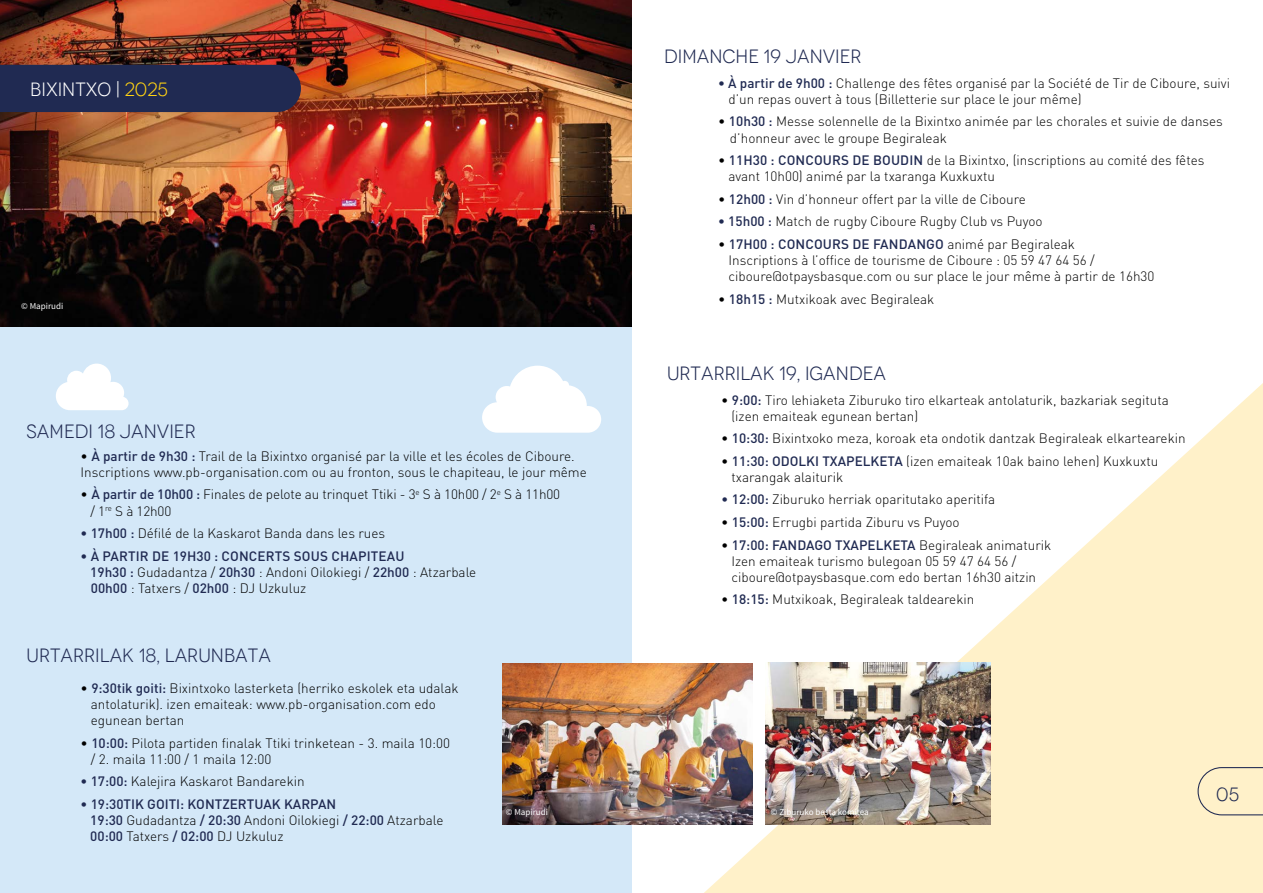
<style>
.page{position:relative;width:1263px;height:893px;background:#fff}
.page>*{position:absolute;margin:0;border:0;box-sizing:border-box;transform-origin:0 0}
.t1{font:19.2px "Novecento";color:#202a52}
.t2{font:19.2px "Novecento";color:#fff}
.t3{font:300 13.5px/16.2px "DINOT";color:#000}
.t4{font:500 13.5px/16.2px "DINOT";color:#202a52}
.t5{font:9px "Source Sans Pro";color:#fff}
.s1{color:#ffd213}
.s2{font-weight:500;color:#202a52}
.s3{font-weight:300;color:#000}
.s4{color:#202a52}
</style>
<div class="page">
<div style="left:0;top:0;width:631px;height:893px;background:#d4e8f8"></div>
<img style="left:0;top:0;width:631px;height:326px">
<svg style="left:482px;top:366px;width:119px;height:67px"></svg>
<svg style="left:56px;top:364px;width:73px;height:46px"></svg>
<img style="left:502px;top:663px;width:129px;height:162px">
<svg style="left:704px;top:383px;width:559px;height:510px;fill:#fff1c9"></svg>
<img style="left:765px;top:663px;width:226px;height:161px">
<svg style="left:1197px;top:767px;width:66px;height:48px"></svg>
<div style="left:0;top:65px;width:301px;height:47px;background:#202a52"></div>
<img style="left:631px;top:663px;width:121px;height:162px">
<h1 class="t2" style="left:30px;top:78px;width:139px">BIXINTXO | <span class="s1">2025</span></h1>
<p class="t5" style="left:21px;top:300px;width:44px">© Mapirudi</p>
<h1 class="t1" style="left:27px;top:420px;width:171px">SAMEDI 18 JANVIER</h1>
<p class="t3" style="left:81px;top:447px;width:508px">• <span class="s2">À partir de 9h30 :</span> Trail de la Bixintxo organisé par la ville et les écoles de Ciboure.<br>Inscriptions www.pb-organisation.com ou au fronton, sous le chapiteau, le jour même</p>
<p class="t3" style="left:90px;top:486px;width:471px;text-indent:-10px">• <span class="s2">À partir de 10h00 :</span> Finales de pelote au trinquet Ttiki - 3<sup>e</sup> S à 10h00 / 2<sup>e</sup> S à 11h00 / 1<sup>re</sup> S à 12h00</p>
<p class="t3" style="left:81px;top:525px;width:306px"><span class="s2">• 17h00 :</span> Défilé de la Kaskarot Banda dans les rues</p>
<p class="t4" style="left:90px;top:547px;width:387px;text-indent:-10px">• À PARTIR DE 19H30 : CONCERTS SOUS CHAPITEAU<br>19h30 : <span class="s3">Gudadantza /</span> 20h30 <span class="s3">: Andoni Oilokiegi /</span> 22h00 <span class="s3">: Atzarbale<br></span>00h00 <span class="s3">: Tatxers /</span> 02h00 <span class="s3">: DJ Uzkuluz</span></p>
<h1 class="t1" style="left:664px;top:45px;width:199px">DIMANCHE 19 JANVIER</h1>
<p class="t3" style="left:728px;top:74px;width:503px;text-indent:-10px"><span class="s2">• À partir de 9h00 :</span> Challenge des fêtes organisé par la Société de Tir de Ciboure, suivi d’un repas ouvert à tous (Billetterie sur place le jour même)</p>
<p class="t3" style="left:730px;top:113px;width:494px;text-indent:-12px">• <span class="s2">10h30 :</span> Messe solennelle de la Bixintxo animée par les chorales et suivie de danses d’honneur avec le groupe Begiraleak</p>
<p class="t3" style="left:728px;top:152px;width:477px;text-indent:-10px">• <span class="s2">11H30 : CONCOURS DE BOUDIN</span> de la Bixintxo, (inscriptions au comité des fêtes avant 10h00) animé par la txaranga Kuxkuxtu</p>
<p class="t3" style="left:718px;top:190px;width:309px">• <span class="s2">12h00 :</span> Vin d’honneur offert par la ville de Ciboure</p>
<p class="t3" style="left:718px;top:213px;width:326px"><span class="s2">• 15h00 :</span> Match de rugby Ciboure Rugby Club vs Puyoo</p>
<p class="t3" style="left:728px;top:235px;width:427px;text-indent:-10px">• <span class="s2">17H00 : CONCOURS DE FANDANGO</span> animé par Begiraleak<br>Inscriptions à l’office de tourisme de Ciboure : 05 59 47 64 56 / ciboure@otpaysbasque.com ou sur place le jour même à partir de 16h30</p>
<p class="t3" style="left:718px;top:290px;width:218px">• <span class="s2">18h15 :</span> Mutxikoak avec Begiraleak</p>
<h1 class="t1" style="left:667px;top:362px;width:220px">URTARRILAK 19, IGANDEA</h1>
<p class="t3" style="left:731px;top:391px;width:439px;text-indent:-10px">• <span class="s2">9:00:</span> Tiro lehiaketa Ziburuko tiro elkarteak antolaturik, bazkariak segituta (izen emaiteak egunean bertan)</p>
<p class="t3" style="left:721px;top:430px;width:466px">• <span class="s2">10:30:</span> Bixintxoko meza, koroak eta ondotik dantzak Begiraleak elkartearekin</p>
<p class="t3" style="left:731px;top:452px;width:428px;text-indent:-10px">• <span class="s2">11:30: ODOLKI TXAPELKETA</span> (izen emaiteak 10ak baino lehen) Kuxkuxtu txarangak alaiturik</p>
<p class="t3" style="left:721px;top:491px;width:276px"><span class="s4">•</span> <span class="s2">12:00:</span> Ziburuko herriak oparitutako aperitifa</p>
<p class="t3" style="left:721px;top:513px;width:240px">• <span class="s2">15:00:</span> Errugbi partida Ziburu vs Puyoo</p>
<p class="t3" style="left:731px;top:536px;width:321px;text-indent:-10px">• <span class="s2">17:00: FANDAGO TXAPELKETA</span> Begiraleak animaturik<br>Izen emaiteak turismo bulegoan 05 59 47 64 56 / ciboure@otpaysbasque.com edo bertan 16h30 aitzin</p>
<p class="t3" style="left:721px;top:591px;width:255px">• <span class="s2">18:15:</span> Mutxikoak, Begiraleak taldearekin</p>
<h1 class="t1" style="left:27px;top:644px;width:246px">URTARRILAK 18, LARUNBATA</h1>
<p class="t3" style="left:91px;top:679px;width:369px;text-indent:-10px">• <span class="s2">9:30tik goiti:</span> Bixintxoko lasterketa (herriko eskolek eta udalak antolaturik). izen emaiteak: www.pb-organisation.com edo egunean bertan</p>
<p class="t3" style="left:91px;top:734px;width:361px;text-indent:-10px">• <span class="s2">10:00:</span> Pilota partiden finalak Ttiki trinketean - 3. maila 10:00 / 2. maila 11:00 / 1 maila 12:00</p>
<p class="t3" style="left:81px;top:773px;width:226px"><span class="s2">• 17:00:</span> Kalejira Kaskarot Bandarekin</p>
<p class="t4" style="left:90px;top:795px;width:355px;text-indent:-10px">• 19:30TIK GOITI: KONTZERTUAK KARPAN<br>19:30 <span class="s3">Gudadantza</span> / 20:30 <span class="s3">Andoni Oilokiegi</span> / 22:00 <span class="s3">Atzarbale<br></span>00:00 <span class="s3">Tatxers</span> / 02:00 <span class="s3">DJ Uzkuluz</span></p>
<p class="t5" style="left:506px;top:806px;width:44px">© Mapirudi</p>
<p class="t5" style="left:771px;top:806px;width:99px">© Ziburuko besta komitea</p>
<h1 class="t1" style="left:1216px;top:783px;width:24px">05</h1>
</div>
